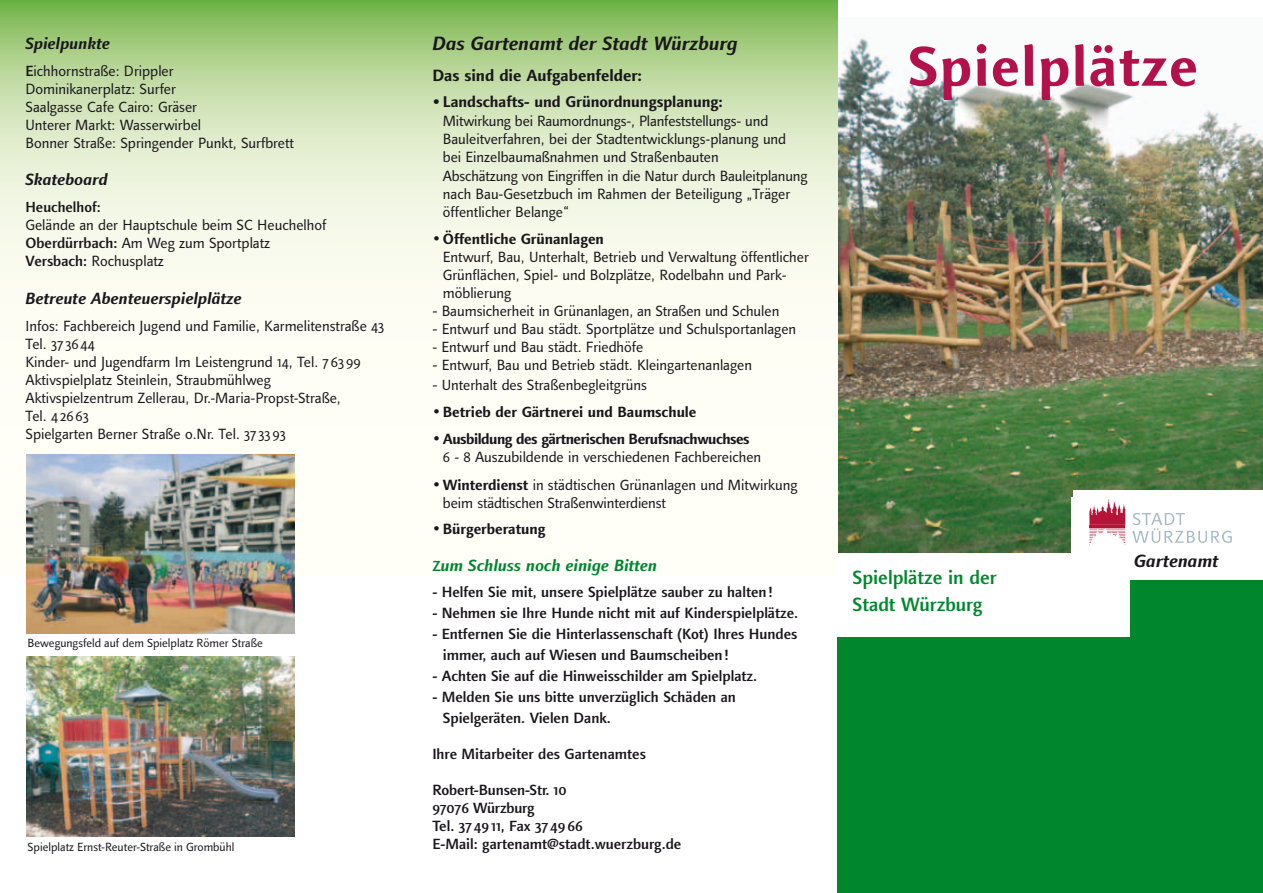
<style>
.page{position:relative;width:1263px;height:893px;background:#fff}
.page>*{position:absolute;margin:0;border:0;box-sizing:border-box;transform-origin:0 0}
.t1{font:700 57px "Linotype Finnegan Os F";letter-spacing:.03em;color:#b2114a}
.t2{font:500 19.5px/27px "Linotype Finnegan Os F";color:#00872d}
.t3{font:italic 700 19.5px "Linotype Finnegan Os F";color:#1a171c}
.t4{font:italic 700 18px "Linotype Finnegan Os F";color:#1a171c}
.t5{font:italic 700 16.5px "Linotype Finnegan Os F";color:#1a171c}
.t6{font:italic 700 16.5px "Linotype Finnegan Os F";color:#008430}
.t7{font:700 16.5px "Linotype Finnegan Os F";color:#1a171c}
.t8{font:700 15.75px "Linotype Finnegan Os F";color:#1a171c}
.t9{font:15px/18px "Linotype Finnegan Os F";color:#1a171c}
.t10{font:500 15px/18px "Linotype Finnegan Os F";color:#1a171c}
.t11{font:700 15px "Linotype Finnegan Os F";color:#1a171c}
.t12{font:500 14.85px "Linotype Finnegan Os F";color:#1a171c}
.t13{font:12px "Linotype Finnegan Os F";color:#1a171c}
.s1{font-weight:500}
.s2{font-size:14.85px}
.s3{font-size:16.5px}
.s4{font-weight:700}
.s5{font-size:15.75px}
.s6{font-weight:400;font-size:16.5px}
.s7{font-weight:500;font-style:normal;font-size:14.85px}
</style>
<div class="page">
<img style="left:838px;top:37px;width:425px;height:516px">
<svg style="left:0;top:0;width:838px;height:576px"></svg>
<div style="left:838px;top:553px;width:425px;height:340px;background:#00872d"></div>
<img style="left:26px;top:455px;width:268px;height:179px">
<div style="left:1073px;top:491px;width:190px;height:89px;background:#fff"></div>
<div style="left:838px;top:553px;width:292px;height:84px;background:#fff"></div>
<div style="left:1071px;top:497px;width:185px;height:72px;background:#fff"></div>
<svg style="left:1089px;top:499px;width:37px;height:46px"></svg>
<svg style="left:1132px;top:513px;width:100px;height:30px"></svg>
<img style="left:26px;top:656px;width:268px;height:181px">
<p class="t5" style="left:26px;top:33px;width:86px">Spielpunkte</p>
<p class="t9" style="left:26px;top:62px;width:270px"><span class="s1">E</span>ichhornstraße: Drippler<br>Dominikanerplatz: Surfer<br>Saalgasse Cafe Cairo: Gräser<br>Unterer Markt: Wasserwirbel<br>Bonner Straße: Springender Punkt, Surfbrett</p>
<p class="t5" style="left:26px;top:170px;width:84px">Skateboard</p>
<p class="t12" style="left:26px;top:198px;width:77px">Heuchelhof:</p>
<p class="t9" style="left:26px;top:216px;width:302px">Gelände an der Hauptschule beim SC Heuchelhof<br><span class="s1">Oberdürrbach:</span> Am Weg zum Sportplatz<br><span class="s1">Versbach:</span> Rochusplatz</p>
<p class="t5" style="left:26px;top:289px;width:218px">Betreute Abenteuerspielplätze</p>
<p class="t9" style="left:26px;top:317px;width:360px"><span class="s2">I</span>nfos: Fachbereich Jugend und Familie, Karmelitenstraße 43<br>Tel. 37 36 44<br>Kinder- und Jugendfarm Im Leistengrund 14, Tel. 7 63 99<br>Aktivspielplatz Steinlein, Straubmühlweg<br>Aktivspielzentrum Zellerau, Dr.-Maria-Propst-Straße,<br>Tel. 4 26 63<br>Spielgarten Berner Straße o.Nr. Tel. 37 33 93</p>
<p class="t13" style="left:28px;top:636px;width:237px">Bewegungsfeld auf dem Spielplatz Römer Straße</p>
<p class="t13" style="left:28px;top:840px;width:208px">Spielplatz Ernst-Reuter-Straße in Grombühl</p>
<h2 class="t3" style="left:432px;top:32px;width:307px">Das Gartenamt der Stadt Würzburg</h2>
<p class="t7" style="left:432px;top:65px;width:211px">Das sind die Aufgabenfelder:</p>
<p class="t8" style="left:432px;top:93px;width:292px"><span class="s1">•</span> Landschafts- und Grünordnungsplanung:</p>
<p class="t9" style="left:443px;top:112px;width:366px">Mitwirkung bei Raumordnungs-, Planfeststellungs- und Bauleitverfahren, bei der Stadtentwicklungs-planung und bei Einzelbaumaßnahmen und Straßenbauten<br>Abschätzung von Eingriffen in die Natur durch Bauleitplanung nach Bau-Gesetzbuch im Rahmen der Beteiligung „Träger öffentlicher Belange“</p>
<p class="t9" style="left:443px;top:230px;width:368px;text-indent:-10px"><span class="s3">•</span> <span class="s4">Öffentliche Grünanlagen<br></span>Entwurf, Bau, Unterhalt, Betrieb und Verwaltung öffentlicher Grünflächen, Spiel- und Bolzplätze, Rodelbahn und Park&shy;möblierung</p>
<p class="t9" style="left:432px;top:302px;width:349px"><span class="s5">-</span> Baumsicherheit in Grünanlagen, an Straßen und Schulen</p>
<p class="t9" style="left:432px;top:320px;width:365px"><span class="s5">-</span> Entwurf und Bau städt. Sportplätze und Schulsportanlagen</p>
<p class="t9" style="left:432px;top:338px;width:212px">- Entwurf und Bau städt. Friedhöfe</p>
<p class="t9" style="left:432px;top:356px;width:321px"><span class="s5">-</span> Entwurf, Bau und Betrieb städt. Kleingartenanlagen</p>
<p class="t9" style="left:432px;top:376px;width:216px"><span class="s5">-</span> Unterhalt des Straßenbegleitgrüns</p>
<p class="t11" style="left:432px;top:403px;width:266px"><span class="s6">•</span>Betrieb der Gärtnerei und Baumschule</p>
<p class="t9" style="left:443px;top:430px;width:320px;text-indent:-10px"><span class="s3">•</span> <span class="s4">Ausbildung des gärtnerischen Berufsnachwuchses<br></span>6 - 8 Auszubildende in verschiedenen Fachbereichen</p>
<p class="t9" style="left:443px;top:476px;width:356px;text-indent:-10px"><span class="s3">•</span><span class="s4">Winterdienst</span> in städtischen Grünanlagen und Mitwirkung beim städtischen Straßenwinterdienst</p>
<p class="t11" style="left:432px;top:520px;width:115px"><span class="s6">•</span>Bürgerberatung</p>
<p class="t6" style="left:432px;top:556px;width:227px"><span class="s7">Z</span>um Schluss noch einige Bitten</p>
<p class="t10" style="left:432px;top:583px;width:342px">- Helfen Sie mit, unsere Spielplätze sauber zu halten!</p>
<p class="t10" style="left:432px;top:604px;width:367px">- Nehmen sie Ihre Hunde nicht mit auf Kinderspielplätze.</p>
<p class="t10" style="left:443px;top:623px;width:356px;line-height:21px;text-indent:-10px">- Entfernen Sie die Hinterlassenschaft (Kot) Ihres Hundes immer, auch auf Wiesen und Baumscheiben!</p>
<p class="t10" style="left:432px;top:667px;width:326px">- Achten Sie auf die Hinweisschilder am Spielplatz.</p>
<p class="t10" style="left:443px;top:686px;width:295px;line-height:21px;text-indent:-10px">- Melden Sie uns bitte unverzüglich Schäden an<br>Spielgeräten. Vielen Dank.</p>
<p class="t10" style="left:432px;top:745px;width:215px">Ihre Mitarbeiter des Gartenamtes</p>
<p class="t10" style="left:432px;top:781px;width:251px">Robert-Bunsen-Str. 10<br>97076 Würzburg<br>Tel. 374911, Fax 374966<br>E-Mail: gartenamt@stadt.wuerzburg.de</p>
<h1 class="t1" style="left:908px;top:33px;width:291px">Spielplätze</h1>
<h2 class="t2" style="left:853px;top:564px;width:145px">Spielplätze in der<br>Stadt Würzburg</h2>
<p class="t4" style="left:1134px;top:550px;width:86px">Gartenamt</p>
</div>
